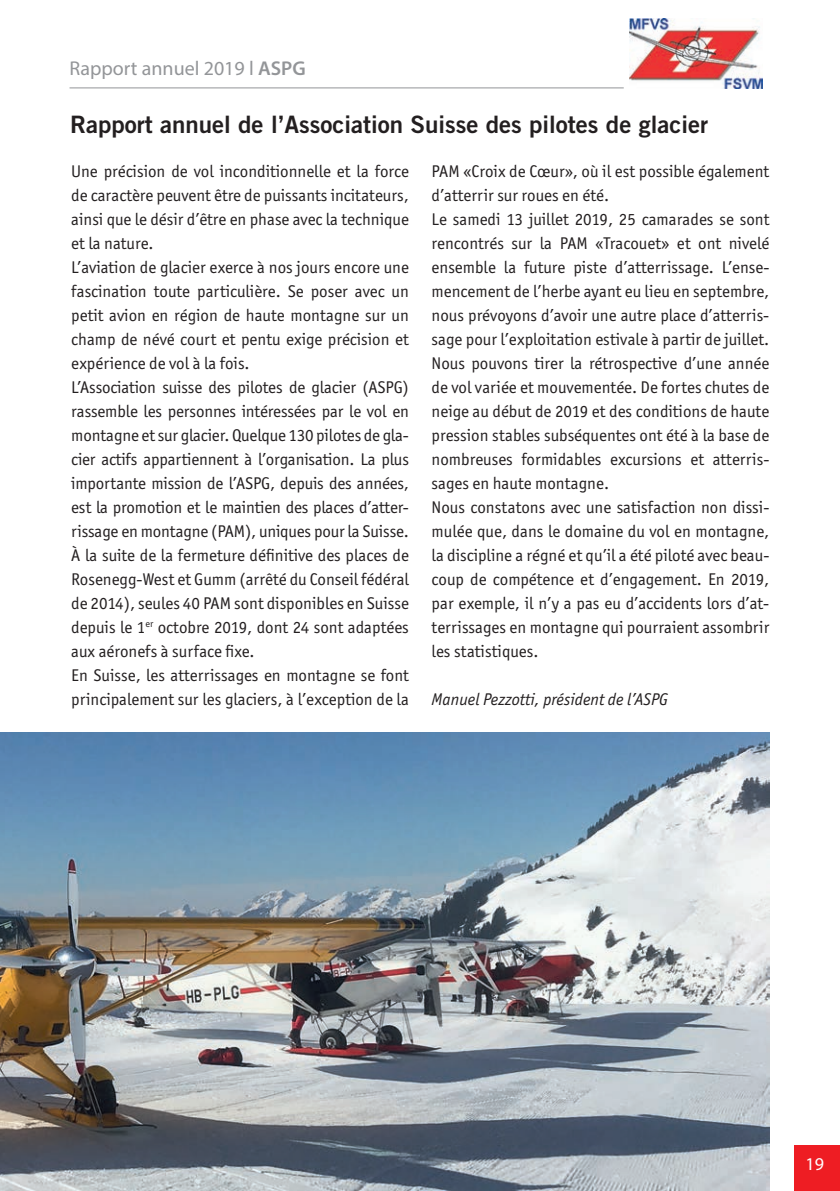
<style>
.page{position:relative;width:840px;height:1191px;background:#fff}
.page>*{position:absolute;margin:0;border:0;box-sizing:border-box;transform-origin:0 0}
.t1{font:24px "Trade Gothic Bold Two";color:#231f20}
.t2{font:20px "Myriad Pro";color:#939598}
.t3{font:18px "Myriad Pro";color:#fff}
.t4{font:17px/24px "Officina San ITC";color:#231f20}
.t5{font:italic 17px "Officina San ITC";color:#231f20}
.s1{font-weight:600}
</style>
<div class="page">
<img style="left:629px;top:19px;width:133px;height:70px">
<hr style="left:69px;top:88px;width:554px;height:1px;background:#939598">
<div style="left:793px;top:1145px;width:46px;height:46px;background:#ee1d23"></div>
<img style="left:0;top:732px;width:768px;height:459px">
<p class="t2" style="left:69px;top:55px;width:237px">Rapport annuel 2019 l <span class="s1">ASPG</span></p>
<h1 class="t1" style="left:70px;top:109px;width:639px">Rapport annuel de l’Association Suisse des pilotes de glacier</h1>
<p class="t4" style="left:71px;top:159px;width:339px">Une précision de vol inconditionnelle et la force de caractère peuvent être de puissants incitateurs, ainsi que le désir d’être en phase avec la technique et la nature.<br>L’aviation de glacier exerce à nos jours encore une fascination toute particulière. Se poser avec un petit avion en région de haute montagne sur un champ de névé court et pentu exige précision et expérience de vol à la fois.<br>L’Association suisse des pilotes de glacier (ASPG) rassemble les personnes intéressées par le vol en montagne et sur glacier. Quelque 130 pilotes de gla&shy;cier actifs appartiennent à l’organisation. La plus importante mission de l’ASPG, depuis des années, est la promotion et le maintien des places d’atter&shy;rissage en montagne (PAM), uniques pour la Suisse.<br>À la suite de la fermeture définitive des places de Rosenegg-West et Gumm (arrêté du Conseil fédéral de 2014), seules 40 PAM sont disponibles en Suisse depuis le 1<sup>er</sup> octobre 2019, dont 24 sont adaptées aux aéronefs à surface fixe.<br>En Suisse, les atterrissages en montagne se font principalement sur les glaciers, à l’exception de la</p>
<p class="t4" style="left:431px;top:159px;width:339px">PAM «Croix de Cœur», où il est possible également d’atterrir sur roues en été.<br>Le samedi 13 juillet 2019, 25 camarades se sont rencontrés sur la PAM «Tracouet» et ont nivelé ensemble la future piste d’atterrissage. L’ense&shy;mencement de l’herbe ayant eu lieu en septembre, nous prévoyons d’avoir une autre place d’atterris&shy;sage pour l’exploitation estivale à partir de juillet.<br>Nous pouvons tirer la rétrospective d’une année de vol variée et mouvementée. De fortes chutes de neige au début de 2019 et des conditions de haute pression stables subséquentes ont été à la base de nombreuses formidables excursions et atterris&shy;sages en haute montagne.<br>Nous constatons avec une satisfaction non dissi&shy;mulée que, dans le domaine du vol en montagne, la discipline a régné et qu’il a été piloté avec beau&shy;coup de compétence et d’engagement. En 2019, par exemple, il n’y a pas eu d’accidents lors d’at&shy;terrissages en montagne qui pourraient assombrir les statistiques.</p>
<p class="t5" style="left:431px;top:690px;width:237px">Manuel Pezzotti, président de l’ASPG</p>
<p class="t3" style="left:805px;top:1153px;width:20px">19</p>
</div>
